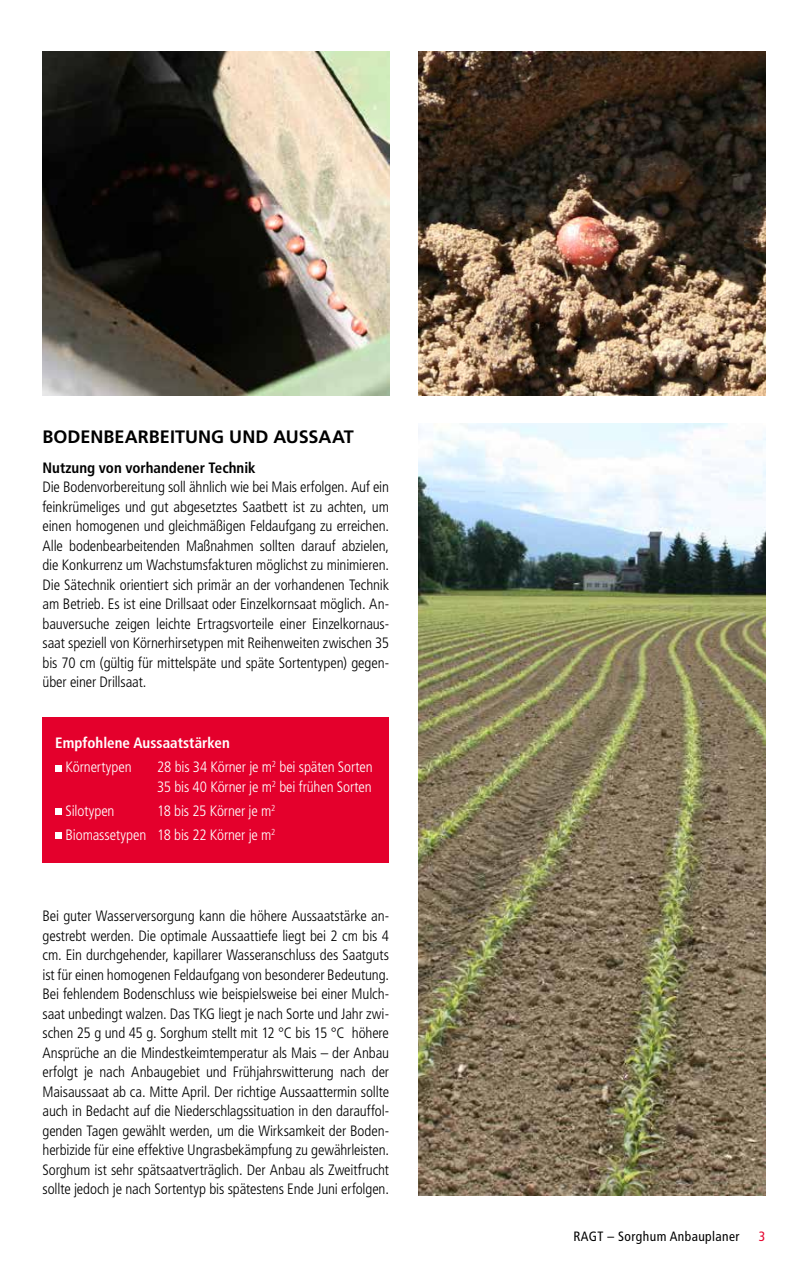
<style>
.page{position:relative;width:808px;height:1263px;background:#fff}
.page>*{position:absolute;margin:0;border:0;box-sizing:border-box;transform-origin:0 0}
.t1{font:700 18px "Frutiger LT Std";letter-spacing:.005em;color:#000}
.t2{font:300 condensed 15px/19.5px "Frutiger LT Std";letter-spacing:-.01em;color:#000;text-align:justify}
.t3{font:300 condensed 15px/19.5px "Frutiger LT Std";letter-spacing:-.01em;color:#fff}
.t4{font:700 condensed 15px "Frutiger LT Std";color:#000}
.t5{font:700 condensed 15px "Frutiger LT Std";color:#fff}
.t6{font:condensed 13.5px "Frutiger LT Std";letter-spacing:.03em;color:#000}
.t7{font:condensed 13.5px "Frutiger LT Std";color:#e4002c}
</style>
<div class="page">
<img style="left:43px;top:51px;width:346px;height:344px">
<img style="left:419px;top:51px;width:346px;height:344px">
<div style="left:43px;top:717px;width:346px;height:146px;background:#e4002c"></div>
<div style="left:55px;top:765px;width:7px;height:6px;background:#fff"></div>
<div style="left:55px;top:808px;width:7px;height:7px;background:#fff"></div>
<div style="left:55px;top:832px;width:7px;height:7px;background:#fff"></div>
<img style="left:419px;top:424px;width:346px;height:771px">
<p class="t1" style="left:43px;top:426px;width:313px">BODENBEARBEITUNG UND AUSSAAT</p>
<p class="t4" style="left:43px;top:459px;width:215px">Nutzung von vorhandener Technik</p>
<p class="t2" style="left:43px;top:478px;width:348px">Die Bodenvorbereitung soll ähnlich wie bei Mais erfolgen. Auf ein feinkrümeliges und gut abgesetztes Saatbett ist zu achten, um einen homogenen und gleichmäßigen Feldaufgang zu erreichen.<br>Alle bodenbearbeitenden Maßnahmen sollten darauf abzielen, die Konkurrenz um Wachstumsfakturen möglichst zu minimieren.<br>Die Sätechnik orientiert sich primär an der vorhandenen Technik am Betrieb. Es ist eine Drillsaat oder Einzelkornsaat möglich. An&shy;bauversuche zeigen leichte Ertragsvorteile einer Einzelkornaus&shy;saat speziell von Körnerhirsetypen mit Reihenweiten zwischen 35 bis 70 cm (gültig für mittelspäte und späte Sortentypen) gegen&shy;über einer Drillsaat.</p>
<p class="t5" style="left:55px;top:734px;width:176px">Empfohlene Aussaatstärken</p>
<p class="t3" style="left:66px;top:757px;width:67px">Körnertypen</p>
<p class="t3" style="left:157px;top:757px;width:217px">28 bis 34 Körner je m<sup>2</sup> bei späten Sorten<br>35 bis 40 Körner je m<sup>2</sup> bei frühen Sorten</p>
<p class="t3" style="left:66px;top:801px;width:50px">Silotypen</p>
<p class="t3" style="left:66px;top:799px;width:211px;line-height:24px;text-align:right">18 bis 25 Körner je m<sup>2<br></sup>Biomassetypen 18 bis 22 Körner je m<sup>2</sup></p>
<p class="t2" style="left:43px;top:907px;width:348px">Bei guter Wasserversorgung kann die höhere Aussaatstärke an&shy;gestrebt werden. Die optimale Aussaattiefe liegt bei 2 cm bis 4 cm. Ein durchgehender, kapillarer Wasseranschluss des Saatguts ist für einen homogenen Feldaufgang von besonderer Bedeutung.<br>Bei fehlendem Bodenschluss wie beispielsweise bei einer Mulch&shy;saat unbedingt walzen. Das TKG liegt je nach Sorte und Jahr zwi&shy;schen 25 g und 45 g. Sorghum stellt mit 12 °C bis 15 °C höhere Ansprüche an die Mindestkeimtemperatur als Mais – der Anbau erfolgt je nach Anbaugebiet und Frühjahrswitterung nach der Maisaussaat ab ca. Mitte April. Der richtige Aussaattermin sollte auch in Bedacht auf die Niederschlagssituation in den darauffol&shy;genden Tagen gewählt werden, um die Wirksamkeit der Boden&shy;herbizide für eine effektive Ungrasbekämpfung zu gewährleisten.<br>Sorghum ist sehr spätsaatverträglich. Der Anbau als Zweitfrucht sollte jedoch je nach Sortentyp bis spätestens Ende Juni erfolgen.</p>
<p class="t6" style="left:573px;top:1228px;width:168px">RAGT – Sorghum Anbauplaner</p>
<p class="t7" style="left:759px;top:1228px;width:8px">3</p>
</div>
